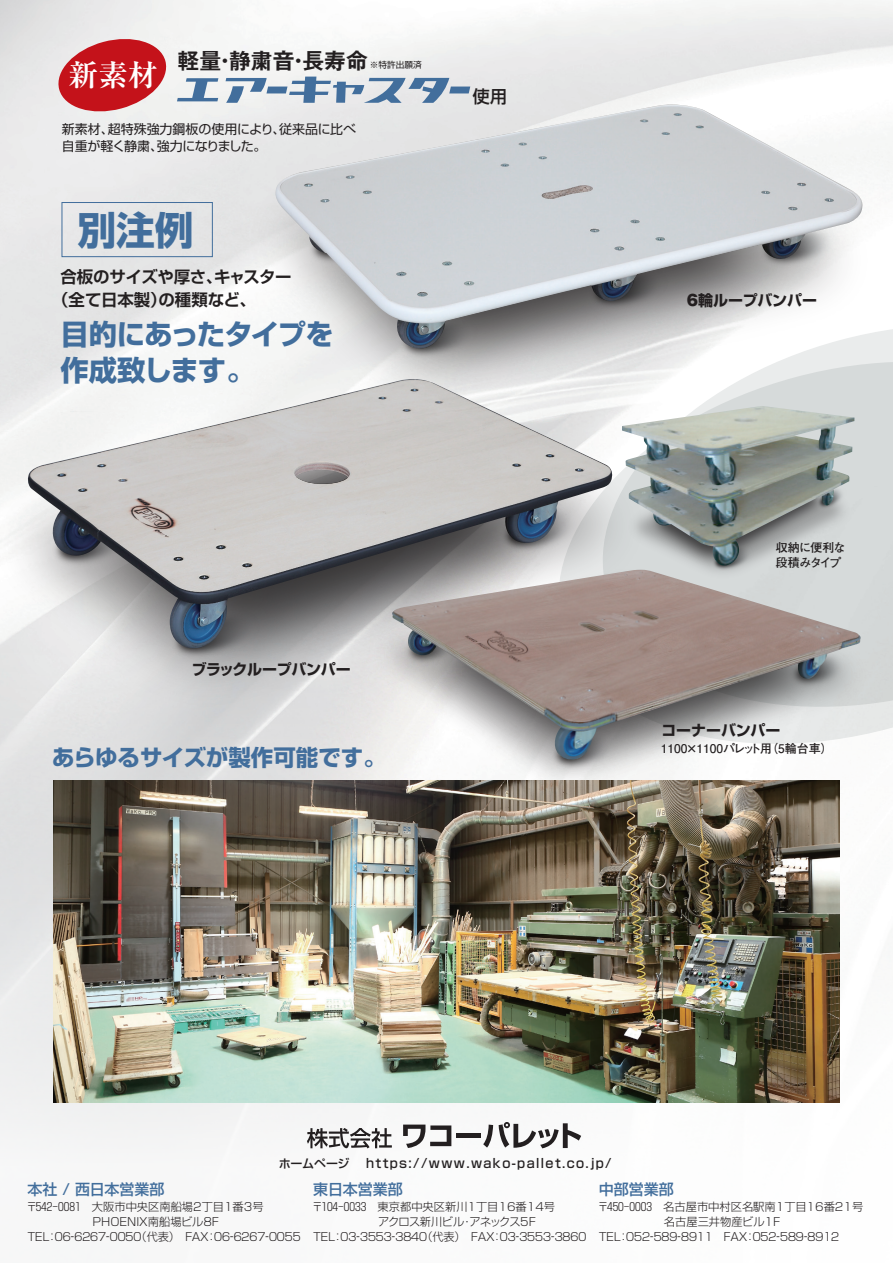
<style>
.page{position:relative;width:893px;height:1263px;background:#fff}
.page>*{position:absolute;margin:0;border:0;box-sizing:border-box;transform-origin:0 0}
.t1{font:700 38.85px "Shin Go Pro";color:#426e9c}
.t2{font:700 29.7px "Ryumin Pro";color:#fff}
.t3{font:700 28.35px/36.2px "Shin Go Pro";letter-spacing:-.03em;color:#426e9c}
.t4{font:700 22.5px "Shin Go Pro";color:#426e9c}
.t5{font:700 21.75px "Gothic MB101 Pro De";color:#231f20}
.t6{font:500 17.4px "Shin Go Pro";color:#231f20}
.t7{font:700 16.5px/22.5px "Shin Go Pro De";letter-spacing:-.01em;color:#231f20}
.t8{font:700 15px "Shin Go Pro";letter-spacing:-.02em;color:#231f20}
.t9{font:500 15px "Shin Go Pro";color:#426e9c}
.t10{font:700 15px "Shin Go Pro";color:#231f20}
.t11{font:13.05px/17.4px "Shin Go Pro";letter-spacing:-.005em;color:#231f20}
.t12{font:500 12.75px "Shin Go Pro";letter-spacing:.11em;color:#231f20}
.t13{font:700 12px "Futo Go B101 Pro";letter-spacing:-.01em;color:#231f20}
.t14{font:700 12px/15px "Futo Go B101 Pro";letter-spacing:-.055em;color:#231f20}
.t15{font:300 11.25px "Shin Go Pro";letter-spacing:-.3em;color:#231f20}
.t16{font:300 11.25px "Shin Go Pro";letter-spacing:-.01em;color:#231f20}
.t17{font:300 11.25px "Shin Go Pro";letter-spacing:-.05em;color:#231f20}
.t18{font:8.7px "Shin Go Pro";color:#231f20}
.s1{font-family:"Gothic MB101 Pro";font-weight:800}
.s2{font-size:12px}
</style>
<div class="page">
<img style="left:309px;top:353px;width:491px;height:37px">
<img style="left:544px;top:353px;width:174px;height:3px">
<img style="left:353px;top:353px;width:174px;height:23px">
<img style="left:864px;top:178px;width:24px;height:135px">
<img style="left:263px;top:175px;width:11px;height:135px">
<img style="left:274px;top:105px;width:590px;height:248px">
<img style="left:0;top:376px;width:657px;height:339px">
<img style="left:126px;top:650px;width:184px;height:55px">
<img style="left:6px;top:473px;width:21px;height:140px">
<img style="left:27px;top:379px;width:587px;height:271px">
<img style="left:585px;top:423px;width:308px;height:114px">
<img style="left:604px;top:423px;width:267px;height:114px">
<div style="left:854px;top:435px;width:39px;height:102px;background:#d6dada"></div>
<img style="left:622px;top:406px;width:232px;height:131px">
<img style="left:339px;top:537px;width:554px;height:286px">
<img style="left:394px;top:550px;width:454px;height:246px">
<img style="left:505px;top:764px;width:162px;height:16px">
<img style="left:861px;top:604px;width:32px;height:130px">
<img style="left:358px;top:581px;width:33px;height:131px">
<img style="left:391px;top:570px;width:470px;height:194px">
<img style="left:53px;top:780px;width:787px;height:323px">
<div style="left:62px;top:202px;width:151px;height:55px;border:1px solid #426e9c"></div>
<svg style="left:54px;top:34px;width:116px;height:82px"></svg>
<svg style="left:177px;top:78px;width:41px;height:23px"></svg>
<svg style="left:226px;top:77px;width:244px;height:26px;background:#aabbcd"></svg>
<svg style="left:307px;top:1128px;width:85px;height:20px"></svg>
<svg style="left:403px;top:1124px;width:48px;height:24px"></svg>
<div style="left:456px;top:1133px;width:25px;height:5px;background:#231f20"></div>
<svg style="left:483px;top:1122px;width:98px;height:26px"></svg>
<h3 class="t5" style="left:178px;top:43px;width:192px">軽量・静粛音・長寿命</h3>
<p class="t18" style="left:370px;top:58px;width:53px">※特許出願済</p>
<h2 class="t2" style="left:69px;top:51px;width:90px">新素材</h2>
<p class="t11" style="left:62px;top:118px;width:296px">新素材、超特殊強力鋼板の使用により、従来品に比べ自重が軽く静粛、強力になりました。</p>
<h1 class="t1" style="left:77px;top:199px;width:118px">別注例</h1>
<h3 class="t7" style="left:52px;top:264px;width:241px;text-indent:8px">合板のサイズや厚さ、キャスター（全て日本製）の種類など、</h3>
<h3 class="t3" style="left:60px;top:313px;width:275px">目的にあったタイプを作成致します。</h3>
<h3 class="t6" style="left:473px;top:82px;width:36px">使用</h3>
<h3 class="t8" style="left:192px;top:657px;width:161px">ブラックループバンパー</h3>
<h3 class="t4" style="left:52px;top:740px;width:335px">あらゆるサイズが製作可能です。</h3>
<h3 class="t8" style="left:687px;top:289px;width:132px"><span class="s1">6</span>輪ループバンパー</h3>
<p class="t14" style="left:776px;top:539px;width:71px">収納に便利な段積みタイプ</p>
<h3 class="t10" style="left:661px;top:719px;width:121px">コーナーバンパー</h3>
<p class="t13" style="left:661px;top:739px;width:174px">1100×1100パレット用（5輪台車）</p>
<p class="t12" style="left:279px;top:1153px;width:334px"><span class="s2">ホームページ　</span> https://www.wako-pallet.co.jp/</p>
<h3 class="t9" style="left:313px;top:1177px;width:91px">東日本営業部</h3>
<p class="t16" style="left:312px;top:1197px;width:245px">〒104-0033　東京都中央区新川1丁目16番14号</p>
<p class="t17" style="left:378px;top:1212px;width:159px">アクロス新川ビル・アネックス5F</p>
<p class="t15" style="left:311px;top:1227px;width:278px">ＴＥＬ：０３‐３５５３‐３８４０（代表）　ＦＡＸ：０３‐３５５３‐３８６０</p>
<h3 class="t9" style="left:28px;top:1177px;width:139px">本社 / 西日本営業部</h3>
<p class="t16" style="left:26px;top:1197px;width:239px">〒542-0081 大阪市中央区南船場2丁目1番3号</p>
<p class="t16" style="left:93px;top:1212px;width:128px">PHOENIX南船場ビル8F</p>
<p class="t15" style="left:26px;top:1227px;width:278px">ＴＥＬ：０６‐６２６７‐００５０（代表）　ＦＡＸ：０６‐６２６７‐００５５</p>
<h3 class="t9" style="left:599px;top:1177px;width:76px">中部営業部</h3>
<p class="t16" style="left:597px;top:1197px;width:267px">〒450-0003　名古屋市中村区名駅南1丁目16番21号</p>
<p class="t16" style="left:664px;top:1212px;width:118px">名古屋三井物産ビル1F</p>
<p class="t15" style="left:597px;top:1227px;width:245px">ＴＥＬ：０５２‐５８９‐８９１１　ＦＡＸ：０５２‐５８９‐８９１２</p>
</div>
